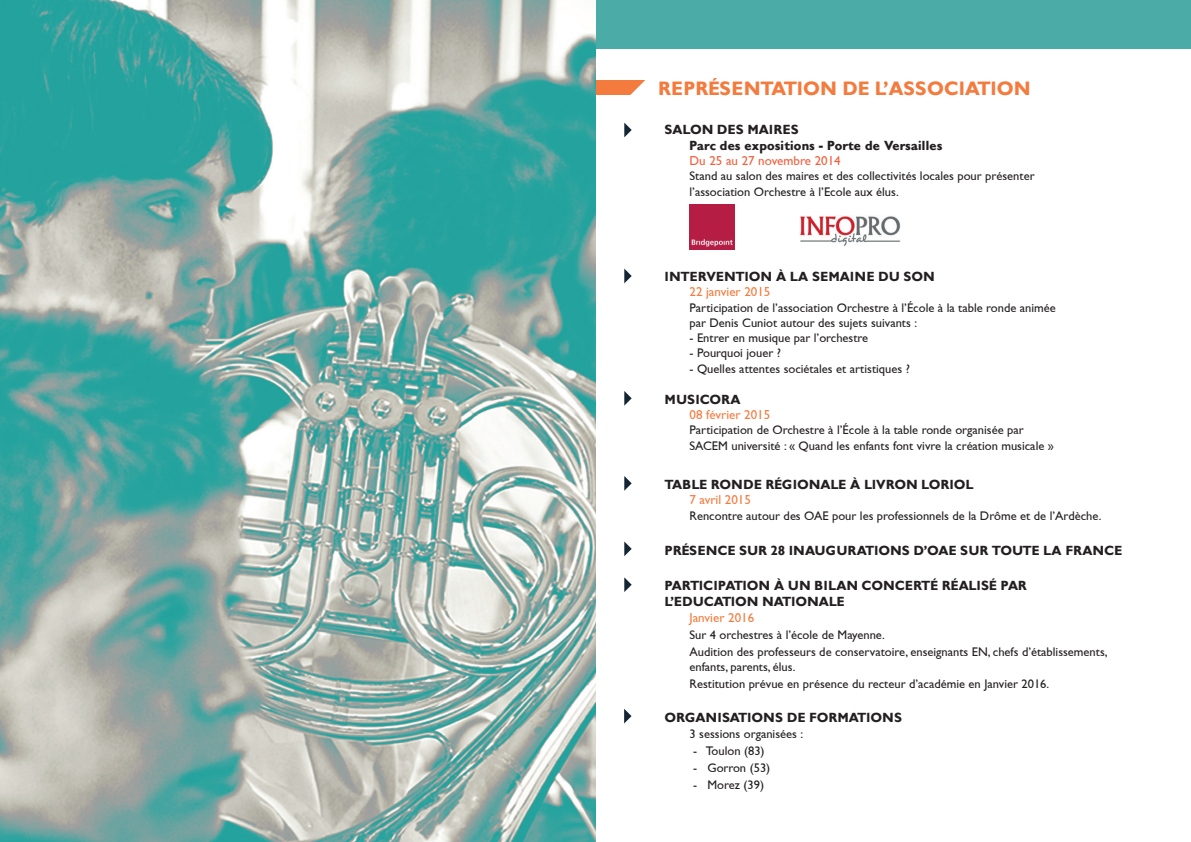
<style>
.page{position:relative;width:1191px;height:842px;background:#fff}
.page>*{position:absolute;margin:0;border:0;box-sizing:border-box;transform-origin:0 0}
.t1{font:700 19px "Gill Sans BQ";letter-spacing:.02em;color:#f47b3e}
.t2{font:700 13px/15.6px "Gill Sans BQ";color:#231f20}
.t3{font:700 13px "Gill Sans BQ";letter-spacing:.02em;color:#231f20}
.t4{font:13px "Gill Sans";color:#f47b3e}
.t5{font:13px "Gill Sans";color:#f15f3d}
.t6{font:12.5px/15.6px "Gill Sans";color:#231f20}
</style>
<div class="page">
<div style="left:595px;top:0;width:596px;height:48px;background:#4baca7"></div>
<img style="left:689px;top:204px;width:45px;height:46px">
<img style="left:800px;top:216px;width:101px;height:30px">
<div style="left:595px;top:80px;width:50px;height:14px;background:#f47b3e"></div>
<svg style="left:630px;top:80px;width:15px;height:15px"></svg>
<svg style="left:624px;top:123px;width:7px;height:14px"></svg>
<svg style="left:624px;top:269px;width:7px;height:14px"></svg>
<svg style="left:624px;top:391px;width:7px;height:15px"></svg>
<svg style="left:624px;top:476px;width:7px;height:15px"></svg>
<svg style="left:624px;top:541px;width:7px;height:15px"></svg>
<svg style="left:624px;top:577px;width:7px;height:15px"></svg>
<svg style="left:624px;top:709px;width:7px;height:14px"></svg>
<hr style="left:595px;top:0;width:1px;height:842px;background:#020610">
<img style="left:0;top:0;width:595px;height:842px">
<h1 class="t1" style="left:658px;top:77px;width:374px">REPRÉSENTATION DE L’ASSOCIATION</h1>
<p class="t2" style="left:689px;top:122px;width:254px;text-indent:-25px">SALON DES MAIRES<br>Parc des expositions - Porte de Versailles</p>
<p class="t5" style="left:689px;top:153px;width:153px">Du 25 au 27 novembre 2014</p>
<p class="t6" style="left:689px;top:168px;width:346px">Stand au salon des maires et des collectivités locales pour présenter l’association Orchestre à l’Ecole aux élus.</p>
<p class="t3" style="left:665px;top:269px;width:271px">INTERVENTION À LA SEMAINE DU SON</p>
<p class="t4" style="left:689px;top:284px;width:82px">22 janvier 2015</p>
<p class="t6" style="left:689px;top:300px;width:368px;line-height:15px">Participation de l’association Orchestre à l’École à la table ronde animée par Denis Cuniot autour des sujets suivants :</p>
<p class="t6" style="left:689px;top:330px;width:180px">- Entrer en musique par l’orchestre</p>
<p class="t6" style="left:689px;top:345px;width:93px">- Pourquoi jouer ?</p>
<p class="t6" style="left:689px;top:360px;width:222px">- Quelles attentes sociétales et artistiques ?</p>
<p class="t3" style="left:665px;top:392px;width:77px">MUSICORA</p>
<p class="t4" style="left:689px;top:407px;width:82px">08 février 2015</p>
<p class="t6" style="left:689px;top:422px;width:366px">Participation de Orchestre à l’École à la table ronde organisée par<br>SACEM université : « Quand les enfants font vivre la création musicale »</p>
<p class="t2" style="left:665px;top:477px;width:310px">TABLE RONDE RÉGIONALE À LIVRON LORIOL</p>
<p class="t4" style="left:689px;top:492px;width:63px">7 avril 2015</p>
<p class="t6" style="left:689px;top:508px;width:413px">Rencontre autour des OAE pour les professionnels de la Drôme et de l’Ardèche.</p>
<p class="t3" style="left:665px;top:543px;width:459px">PRÉSENCE SUR 28 INAUGURATIONS D’OAE SUR TOUTE LA FRANCE</p>
<p class="t2" style="left:665px;top:578px;width:363px">PARTICIPATION À UN BILAN CONCERTÉ RÉALISÉ PAR<br>L’EDUCATION NATIONALE</p>
<p class="t4" style="left:689px;top:610px;width:66px">Janvier 2016</p>
<p class="t6" style="left:689px;top:626px;width:419px;line-height:17px">Sur 4 orchestres à l’école de Mayenne.<br>Audition des professeurs de conservatoire, enseignants EN, chefs d’établissements,</p>
<p class="t6" style="left:689px;top:658px;width:361px;line-height:17px">enfants, parents, élus.<br>Restitution prévue en présence du recteur d’académie en Janvier 2016.</p>
<p class="t3" style="left:665px;top:710px;width:239px">ORGANISATIONS DE FORMATIONS</p>
<p class="t6" style="left:689px;top:726px;width:115px">3 sessions organisées :</p>
<p class="t6" style="left:693px;top:743px;width:73px">- Toulon (83)</p>
<p class="t6" style="left:693px;top:760px;width:79px">- Gorron (53)</p>
<p class="t6" style="left:693px;top:777px;width:73px">- Morez (39)</p>
</div>
